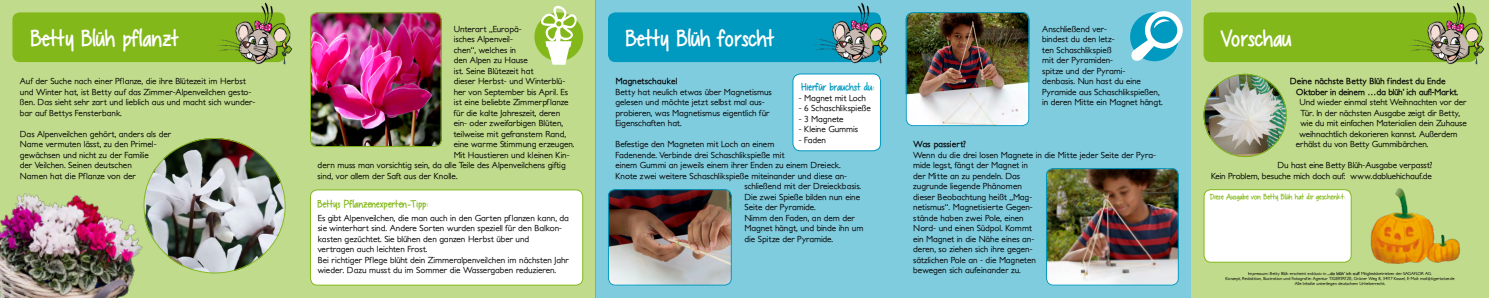
<style>
.page{position:relative;width:1489px;height:298px;background:#fff}
.page>*{position:absolute;margin:0;border:0;box-sizing:border-box;transform-origin:0 0}
.t1{font:30.62px "Chocolate Covered Raindrops";color:#fff}
.t2{font:14px "Chocolate Covered Raindrops";color:#83b81a}
.t3{font:14px "Chocolate Covered Raindrops";color:#0099c0}
.t4{font:10.5px "Chocolate Covered Raindrops";color:#83b81a}
.t5{font:500 8.75px/10.5px "Petita";color:#000}
.t6{font:700 8.75px/10.5px "Petita";letter-spacing:-.01em;color:#000}
.t7{font:500 4.38px/5.2px "Petita";color:#000;text-align:center}
.s1{font-weight:700}
</style>
<div class="page">
<div style="left:0;top:0;width:595px;height:298px;background:#c1db8c"></div>
<div style="left:534px;top:12px;width:49px;height:49px;background:#83b81a;border-radius:50%"></div>
<div style="left:1191px;top:0;width:297px;height:298px;background:#c1db8c"></div>
<div style="left:595px;top:0;width:596px;height:298px;background:#80ccdf"></div>
<div style="left:608px;top:12px;width:273px;height:50px;background:#0099c0;border-radius:7px"></div>
<div style="left:12px;top:12px;width:273px;height:50px;background:#83b81a;border-radius:7px"></div>
<div style="left:1203px;top:12px;width:273px;height:50px;background:#83b81a;border-radius:7px"></div>
<img style="left:216px;top:2px;width:76px;height:63px">
<img style="left:812px;top:2px;width:77px;height:62px">
<img style="left:1407px;top:2px;width:77px;height:63px">
<svg style="left:541px;top:5px;width:37px;height:60px"></svg>
<svg style="left:1130px;top:11px;width:52px;height:50px"></svg>
<div style="left:310px;top:190px;width:272px;height:95px;background:#fff;border-radius:7px"></div>
<div style="left:310px;top:189px;width:273px;height:96px;border:1px solid #83b81a;border-radius:7px"></div>
<img style="left:907px;top:12px;width:122px;height:114px">
<div style="left:905px;top:12px;width:124px;height:114px;border:1px solid #0099c0;border-radius:7px"></div>
<div style="left:793px;top:74px;width:87px;height:77px;background:#fff;border-radius:7px"></div>
<div style="left:792px;top:73px;width:89px;height:78px;border:1px solid #0099c0;border-radius:7px"></div>
<div style="left:1203px;top:189px;width:147px;height:73px;background:#fff;border-radius:7px"></div>
<div style="left:1203px;top:189px;width:148px;height:73px;border:1px solid #83b81a;border-radius:7px"></div>
<img style="left:152px;top:138px;width:134px;height:136px">
<img style="left:311px;top:13px;width:130px;height:134px">
<div style="left:310px;top:12px;width:131px;height:135px;border:1px solid #83b81a;border-radius:7px"></div>
<img style="left:1203px;top:74px;width:83px;height:83px;border-radius:42px">
<div style="left:1203px;top:74px;width:83px;height:83px;border:1px solid #83b81a;border-radius:50%"></div>
<img style="left:608px;top:189px;width:123px;height:96px">
<div style="left:608px;top:189px;width:123px;height:96px;border:1px solid #0099c0;border-radius:7px"></div>
<img style="left:1047px;top:168px;width:131px;height:117px">
<div style="left:1045px;top:168px;width:133px;height:117px;border:1px solid #0099c0;border-radius:7px"></div>
<img style="left:1351px;top:188px;width:109px;height:76px">
<img style="left:0;top:173px;width:155px;height:125px">
<p class="t5" style="left:1042px;top:23px;width:122px">Anschließend ver-<br>bindest du den letz-<br>ten Schaschlikspieß<br>mit der Pyramiden-<br>spitze und der Pyrami-<br>denbasis. Nun hast du eine<br>Pyramide aus Schaschlikspießen, in deren Mitte ein Magnet hängt.</p>
<p class="t5" style="left:453px;top:23px;width:122px">Unterart „Europä-<br>isches Alpenveil-<br>chen“, welches in<br>den Alpen zu Hause<br>ist. Seine Blütezeit hat<br>dieser Herbst- und Winterblü&shy;her von September bis April. Es ist eine beliebte Zimmerpflanze für die kalte Jahreszeit, deren ein- oder zweifarbigen Blüten, teilweise mit gefranstem Rand, eine warme Stimmung erzeugen.<br>Mit Haustieren und kleinen Kin-</p>
<h1 class="t1" style="left:25px;top:24px;width:150px">Betty Blüh pflanzt</h1>
<h1 class="t1" style="left:620px;top:24px;width:151px">Betty Blüh forscht</h1>
<h1 class="t1" style="left:1215px;top:24px;width:72px">Vorschau</h1>
<p class="t6" style="left:1295px;top:76px;width:164px;text-indent:-6px">Deine nächste Betty Blüh findest du Ende<br>Oktober in deinem …da blüh’ ich auf!-Markt.</p>
<p class="t5" style="left:1299px;top:97px;width:168px">Und wieder einmal steht Weihnachten vor der</p>
<p class="t5" style="left:1300px;top:107px;width:161px">Tür. In der nächsten Ausgabe zeigt dir Betty,</p>
<p class="t5" style="left:1300px;top:118px;width:168px">wie du mit einfachen Materialien dein Zuhause</p>
<p class="t5" style="left:1299px;top:128px;width:159px">weihnachtlich dekorieren kannst. Außerdem</p>
<p class="t5" style="left:1295px;top:139px;width:134px">erhälst du von Betty Gummibärchen.</p>
<p class="t6" style="left:615px;top:76px;width:64px">Magnetschaukel</p>
<p class="t5" style="left:615px;top:86px;width:158px">Betty hat neulich etwas über Magnetismus gelesen und möchte jetzt selbst mal aus&shy;probieren, was Magnetismus eigentlich für Eigenschaften hat.</p>
<p class="t5" style="left:615px;top:139px;width:160px">Befestige den Magneten mit Loch an einem</p>
<p class="t5" style="left:615px;top:149px;width:171px">Fadenende. Verbinde drei Schaschlikspieße mit</p>
<p class="t5" style="left:615px;top:160px;width:227px">einem Gummi an jeweils einem ihrer Enden zu einem Dreieck.</p>
<p class="t5" style="left:615px;top:170px;width:233px">Knote zwei weitere Schaschlikspieße miteinander und diese an-</p>
<p class="t5" style="left:744px;top:181px;width:118px">schließend mit der Dreieckbasis.</p>
<p class="t5" style="left:744px;top:191px;width:117px">Die zwei Spieße bilden nun eine</p>
<p class="t5" style="left:744px;top:202px;width:73px">Seite der Pyramide.</p>
<p class="t5" style="left:744px;top:212px;width:112px">Nimm den Faden, an dem der</p>
<p class="t5" style="left:744px;top:223px;width:120px">Magnet hängt, und binde ihn um</p>
<p class="t5" style="left:744px;top:233px;width:90px">die Spitze der Pyramide.</p>
<p class="t5" style="left:20px;top:76px;width:237px">Auf der Suche nach einer Pflanze, die ihre Blütezeit im Herbst und Winter hat, ist Betty auf das Zimmer-Alpenveilchen gesto&shy;ßen. Das sieht sehr zart und lieblich aus und macht sich wunder&shy;bar auf Bettys Fensterbank.</p>
<p class="t5" style="left:20px;top:128px;width:153px">Das Alpenveilchen gehört, anders als der Name vermuten lässt, zu den Primel&shy;gewächsen und nicht zu der Familie<br>der Veilchen. Seinen deutschen<br>Namen hat die Pflanze von der</p>
<h2 class="t3" style="left:798px;top:81px;width:75px">Hierfür brauchst du:</h2>
<p class="t5" style="left:798px;top:93px;width:69px">- Magnet mit Loch</p>
<p class="t5" style="left:798px;top:103px;width:74px">- 6 Schaschlikspieße</p>
<p class="t5" style="left:798px;top:114px;width:46px">- 3 Magnete</p>
<p class="t5" style="left:798px;top:124px;width:61px">- Kleine Gummis</p>
<p class="t5" style="left:798px;top:135px;width:29px">- Faden</p>
<p class="t6" style="left:913px;top:139px;width:54px">Was passiert?</p>
<p class="t5" style="left:913px;top:149px;width:244px">Wenn du die drei losen Magnete in die Mitte jeder Seite der Pyra&shy;mide legst, fängt der Magnet in<br>der Mitte an zu pendeln. Das<br>zugrunde liegende Phänomen<br>dieser Beobachtung heißt „Mag-<br>netismus“. Magnetisierte Gegen-<br>stände haben zwei Pole, einen<br>Nord- und einen Südpol. Kommt<br>ein Magnet in die Nähe eines an-<br>deren, so ziehen sich ihre gegen-<br>sätzlichen Pole an - die Magneten<br>bewegen sich aufeinander zu.</p>
<p class="t5" style="left:1210px;top:160px;width:223px;text-align:right">Du hast eine Betty Blüh-Ausgabe verpasst?<br>Kein Problem, besuche mich doch auf: www.dabluehichauf.de</p>
<p class="t5" style="left:317px;top:160px;width:249px">dern muss man vorsichtig sein, da alle Teile des Alpenveilchens giftig sind, vor allem der Saft aus der Knolle.</p>
<p class="t4" style="left:1207px;top:191px;width:137px">Diese Ausgabe von Betty Blüh hat dir geschenkt:</p>
<h2 class="t2" style="left:315px;top:197px;width:113px">Bettys Pflanzenexperten-Tipp:</h2>
<p class="t5" style="left:318px;top:212px;width:253px">Es gibt Alpenveilchen, die man auch in den Garten pflanzen kann, da sie winterhart sind. Andere Sorten wurden speziell für den Balkon&shy;kasten gezüchtet. Sie blühen den ganzen Herbst über und<br>vertragen auch leichten Frost.<br>Bei richtiger Pflege blüht dein Zimmeralpenveilchen im nächsten Jahr wieder. Dazu musst du im Sommer die Wassergaben reduzieren.</p>
<p class="t7" style="left:1225px;top:271px;width:230px">Impressum: Betty Blüh erscheint exklusiv in <span class="s1">...da blüh‘ ich auf!</span> Mitgliedsbetrieben der SAGAFLOR AG.<br>Konzept, Redaktion, Illustration und Fotografie: Agentur TIGERTATZE, Grüner Weg 8, 34117 Kassel, E-Mail: mail@tigertatze.de<br>Alle Inhalte unterliegen deutschem Urheberrecht.</p>
</div>
